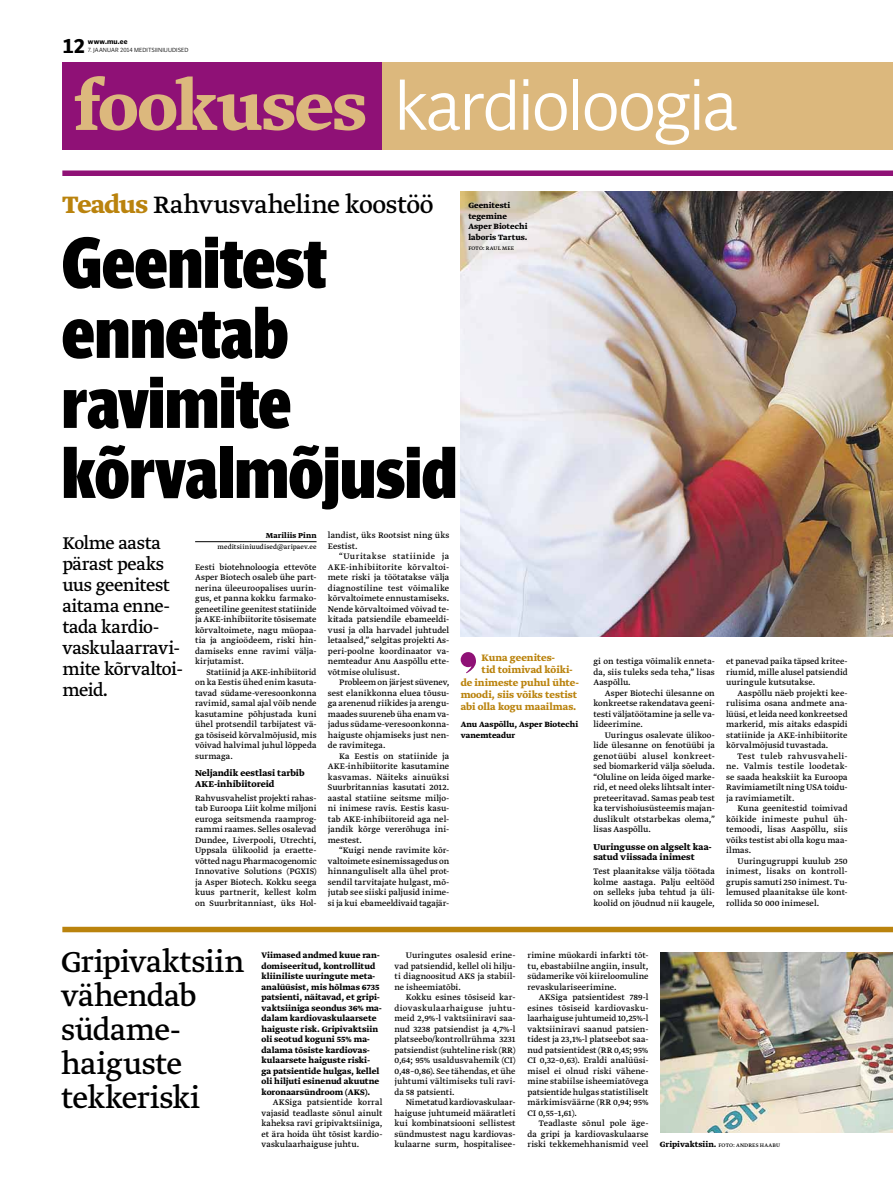
<style>
.page{position:relative;width:893px;height:1191px;background:#fff}
.page>*{position:absolute;margin:0;border:0;box-sizing:border-box;transform-origin:0 0}
.t1{font:800 70px/70px "Olisipone Head";letter-spacing:-.02em;color:#000}
.t2{font:300 70px "Olisipone";letter-spacing:-.025em;color:#fff}
.t3{font:34px/34px "Greta Text Pro";letter-spacing:-.015em;color:#000}
.t4{font:28px "Greta Text Pro";letter-spacing:-.015em;color:#000}
.t5{font:20px/21px "Greta Text Pro";letter-spacing:-.015em;color:#000}
.t6{font:700 20px "Olisipone";color:#000}
.t7{font:700 11px "Greta Text Pro";letter-spacing:.005em;color:#ba830d}
.t8{font:700 10px/10.5px "Greta Text Pro";letter-spacing:.005em;color:#000}
.t9{font:9.4px/10.5px "Greta Text Pro";letter-spacing:.005em;color:#000;text-align:justify}
.t10{font:700 9.4px/10.5px "Greta Text Pro";letter-spacing:.005em;color:#000}
.t11{font:700 9px/10.5px "Greta Text Pro";letter-spacing:.01em;color:#000}
.t12{font:700 8.5px "Greta Text Pro";letter-spacing:.015em;color:#000}
.t13{font:7.5px "Greta Text Pro";letter-spacing:.015em;color:#000}
.t14{font:700 7px "Olisipone";letter-spacing:.025em;color:#000}
.t15{font:300 6px "Olisipone";letter-spacing:.015em;color:#000}
.t16{font:6px "Greta Text Pro";color:#000}
.s1{font-family:"Greta Text Pro";font-weight:700;font-size:76px;color:#dcb87d}
.s2{font-weight:700;color:#ba830d}
.s3{font-weight:700;font-size:9px}
.s4{font-size:6px}
</style>
<div class="page">
<div style="left:62px;top:170px;width:830px;height:6px;background:#8f1176"></div>
<div style="left:62px;top:62px;width:321px;height:87px;background:#8f1176"></div>
<div style="left:383px;top:62px;width:509px;height:87px;background:#dcb87d"></div>
<div style="left:62px;top:926px;width:830px;height:6px;background:#ba830d"></div>
<img style="left:660px;top:952px;width:232px;height:180px">
<hr style="left:195px;top:541px;width:122px;height:1px;background:#000">
<img style="left:461px;top:191px;width:431px;height:446px">
<svg style="left:461px;top:652px;width:15px;height:21px"></svg>
<h3 class="t6" style="left:62px;top:34px;width:24px">12</h3>
<p class="t14" style="left:88px;top:37px;width:41px">www.mu.ee</p>
<p class="t15" style="left:88px;top:46px;width:102px">7. JAANUAR 2014 MEDITSIINIUUDISED</p>
<h1 class="t2" style="left:74px;top:64px;width:666px"><span class="s1">fookuses</span> kardioloogia</h1>
<h3 class="t4" style="left:62px;top:187px;width:373px"><span class="s2">Teadus</span> Rahvusvaheline koostöö</h3>
<p class="t11" style="left:468px;top:200px;width:61px">Geenitesti tegemine<br>Asper Biotechi laboris Tartus.</p>
<p class="t16" style="left:468px;top:245px;width:47px">FOTO: RAUL MEE</p>
<h1 class="t1" style="left:61px;top:226px;width:398px">Geenitest ennetab ravimite kõrvalmõjusid</h1>
<h3 class="t5" style="left:62px;top:533px;width:122px">Kolme aasta pärast peaks uus geenitest aitama enne&shy;tada kardio&shy;vaskulaarravi&shy;mite kõrvaltoi&shy;meid.</h3>
<p class="t9" style="left:328px;top:530px;width:123px">landist, üks Rootsist ning üks<br>Eestist.</p>
<p class="t9" style="left:328px;top:551px;width:123px;text-indent:11px">“Uuritakse statiinide ja AKE-inhibiitorite kõrvaltoi&shy;mete riski ja töötatakse välja diagnostiline test võimalike kõrvaltoimete ennustamiseks.<br>Nende kõrvaltoimed võivad te&shy;kitada patsiendile ebameeldi&shy;vusi ja olla harvadel juhtudel letaalsed,” selgitas projekti As&shy;peri-poolne koordinaator va&shy;nemteadur Anu Aaspõllu ette&shy;võtmise olulisust.</p>
<p class="t9" style="left:328px;top:677px;width:123px;text-indent:11px">Probleem on järjest süvenev, sest elanikkonna eluea tõusu&shy;ga arenenud riikides ja arengu&shy;maades suureneb üha enam va&shy;jadus südame-veresoonkonna&shy;haiguste ohjamiseks just nen&shy;de ravimitega.</p>
<p class="t9" style="left:328px;top:751px;width:123px;text-indent:11px">Ka Eestis on statiinide ja AKE-inhibiitorite kasutamine kasvamas. Näiteks ainuüksi Suurbritannias kasutati 2012. aastal statiine seitsme miljo&shy;ni inimese ravis. Eestis kasu&shy;tab AKE-inhibiitoreid aga nel&shy;jandik kõrge vererõhuga ini&shy;mestest.</p>
<p class="t9" style="left:328px;top:845px;width:123px;text-indent:11px">“Kuigi nende ravimite kõr&shy;valtoimete esinemissagedus on hinnanguliselt alla ühel prot&shy;sendil tarvitajate hulgast, mõ&shy;jutab see siiski paljusid inime&shy;si ja kui ebameeldivaid tagajär-</p>
<p class="t12" style="left:266px;top:530px;width:52px">Mariliis Pinn</p>
<p class="t13" style="left:218px;top:542px;width:100px">meditsiiniuudised@aripaev.ee</p>
<p class="t9" style="left:195px;top:562px;width:123px">Eesti biotehnoloogia ettevõte Asper Biotech osaleb ühe part&shy;nerina üleeuroopalises uurin&shy;gus, et panna kokku farmako&shy;geneetiline geenitest statiinide ja AKE-inhibiitorite tõsisemate kõrvaltoimete, nagu müopaa&shy;tia ja angioödeem, riski hin&shy;damiseks enne ravimi välja&shy;kirjutamist.</p>
<p class="t9" style="left:195px;top:667px;width:123px;text-indent:11px">Statiinid ja AKE-inhibiitorid on ka Eestis ühed enim kasuta&shy;tavad südame-veresoonkonna ravimid, samal ajal võib nende kasutamine põhjustada kuni ühel protsendil tarbijatest vä&shy;ga tõsiseid kõrvalmõjusid, mis võivad halvimal juhul lõppeda surmaga.</p>
<p class="t8" style="left:195px;top:768px;width:111px">Neljandik eestlasi tarbib<br>AKE-inhibiitoreid</p>
<p class="t9" style="left:195px;top:793px;width:123px">Rahvusvahelist projekti rahas&shy;tab Euroopa Liit kolme miljoni euroga seitsmenda raamprog&shy;rammi raames. Selles osalevad Dundee, Liverpooli, Utrechti, Uppsala ülikoolid ja eraette&shy;võtted nagu Pharmacogenomic Innovative Solutions (PGXIS) ja Asper Biotech. Kokku seega kuus partnerit, kellest kolm on Suurbritanniast, üks Hol-</p>
<p class="t7" style="left:482px;top:651px;width:75px">Kuna geenites-</p>
<p class="t7" style="left:482px;top:663px;width:93px">tid toimivad kõiki-</p>
<p class="t7" style="left:461px;top:675px;width:120px">de inimeste puhul ühte-</p>
<p class="t7" style="left:461px;top:687px;width:118px">moodi, siis võiks testist</p>
<p class="t7" style="left:461px;top:699px;width:117px">abi olla kogu maailmas.</p>
<p class="t11" style="left:461px;top:719px;width:119px">Anu Aaspõllu, Asper Biotechi vanemteadur</p>
<p class="t9" style="left:593px;top:656px;width:123px">gi on testiga võimalik enneta&shy;da, siis tuleks seda teha,” lisas Aaspõllu.</p>
<p class="t9" style="left:593px;top:688px;width:123px;text-indent:11px">Asper Biotechi ülesanne on konkreetse rakendatava geeni&shy;testi väljatöötamine ja selle va&shy;lideerimine.</p>
<p class="t9" style="left:593px;top:730px;width:123px;text-indent:11px">Uuringus osalevate ülikoo&shy;lide ülesanne on fenotüübi ja genotüübi alusel konkreet&shy;sed biomarkerid välja sõeluda. “Oluline on leida õiged marke&shy;rid, et need oleks lihtsalt inter&shy;preteeritavad. Samas peab test ka tervishoiusüsteemis majan&shy;duslikult otstarbekas olema,” lisas Aaspõllu.</p>
<p class="t8" style="left:593px;top:841px;width:120px">Uuringusse on algselt kaa&shy;satud viissada inimest</p>
<p class="t9" style="left:593px;top:866px;width:123px">Test plaanitakse välja töötada kolme aastaga. Palju eeltööd on selleks juba tehtud ja üli&shy;koolid on jõudnud nii kaugele,</p>
<p class="t9" style="left:726px;top:656px;width:123px">et panevad paika täpsed kritee&shy;riumid, mille alusel patsiendid uuringule kutsutakse.</p>
<p class="t9" style="left:726px;top:688px;width:123px;text-indent:11px">Aaspõllu näeb projekti kee&shy;rulisima osana andmete ana&shy;lüüsi, et leida need konkreetsed markerid, mis aitaks edaspidi statiinide ja AKE-inhibiitorite kõrvalmõjusid tuvastada.</p>
<p class="t9" style="left:726px;top:751px;width:123px;text-indent:11px">Test tuleb rahvusvaheli&shy;ne. Valmis testile loodetak&shy;se saada heakskiit ka Euroopa Ravimiametilt ning USA toidu&shy;ja ravimiametilt.</p>
<p class="t9" style="left:726px;top:803px;width:123px;text-indent:11px">Kuna geenitestid toimivad kõikide inimeste puhul üh&shy;temoodi, lisas Aaspõllu, siis võiks testist abi olla kogu maa&shy;ilmas.</p>
<p class="t9" style="left:726px;top:856px;width:123px;text-indent:11px">Uuringugruppi kuulub 250 inimest, lisaks on kontroll&shy;grupis samuti 250 inimest. Tu&shy;lemused plaanitakse üle kont&shy;rollida 50 000 inimesel.</p>
<h2 class="t3" style="left:61px;top:946px;width:185px">Gripivaktsiin vähendab südame&shy;haiguste tekkeriski</h2>
<p class="t10" style="left:261px;top:950px;width:122px">Viimased andmed kuue ran&shy;domiseeritud, kontrollitud kliiniliste uuringute meta&shy;analüüsist, mis hõlmas 6735 patsienti, näitavad, et gripi&shy;vaktsiiniga seondus 36% ma&shy;dalam kardiovaskulaarsete haiguste risk. Gripivaktsiin oli seotud koguni 55% ma&shy;dalama tõsiste kardiovas&shy;kulaarsete haiguste riski&shy;ga patsientide hulgas, kellel oli hiljuti esinenud akuutne koronaarsündroom (AKS).</p>
<p class="t9" style="left:261px;top:1097px;width:122px;text-indent:11px">AKSiga patsientide korral vajasid teadlaste sõnul ainult kaheksa ravi gripivaktsiiniga, et ära hoida üht tõsist kardio&shy;vaskulaarhaiguse juhtu.</p>
<p class="t9" style="left:394px;top:950px;width:122px;text-indent:11px">Uuringutes osalesid erine&shy;vad patsiendid, kellel oli hilju&shy;ti diagnoositud AKS ja stabiil&shy;ne isheemiatõbi.</p>
<p class="t9" style="left:394px;top:992px;width:123px;text-indent:11px">Kokku esines tõsiseid kar&shy;diovaskulaarhaiguse juhtu&shy;meid 2,9%-l vaktsiiniravi saa&shy;nud 3238 patsiendist ja 4,7%-l platseebo/kontrollrühma 3231 patsiendist (suhteline risk (RR)<br>0,64; 95% usaldusvahemik (CI)<br>0,48–0,86). See tähendas, et ühe juhtumi vältimiseks tuli ravi&shy;da 58 patsienti.</p>
<p class="t9" style="left:394px;top:1097px;width:122px;text-indent:11px">Nimetatud kardiovaskulaar&shy;haiguse juhtumeid määratleti kui kombinatsiooni sellistest sündmustest nagu kardiovas&shy;kulaarne surm, hospitalisee-</p>
<p class="t9" style="left:527px;top:950px;width:122px">rimine müokardi infarkti tõt&shy;tu, ebastabiilne angiin, insult, südamerike või kiireloomuline revaskulariseerimine.</p>
<p class="t9" style="left:527px;top:992px;width:122px;text-indent:11px">AKSiga patsientidest 789-l esines tõsiseid kardiovasku&shy;laarhaiguse juhtumeid 10,25%-l vaktsiiniravi saanud patsien&shy;tidest ja 23,1%-l platseebot saa&shy;nud patsientidest (RR 0,45; 95% CI 0,32–0,63). Eraldi analüüsi&shy;misel ei olnud riski vähene&shy;mine stabiilse isheemiatõvega patsientide hulgas statistiliselt märkimisväärne (RR 0,94; 95% CI 0,55–1,61).</p>
<p class="t9" style="left:527px;top:1118px;width:254px;text-align:left;text-indent:11px">Teadlaste sõnul pole äge-<br>da gripi ja kardiovaskulaarse<br>riski tekkemehhanismid veel <span class="s3">Gripivaktsiin.</span> <span class="s4">FOTO: ANDRES HAABU</span></p>
</div>
